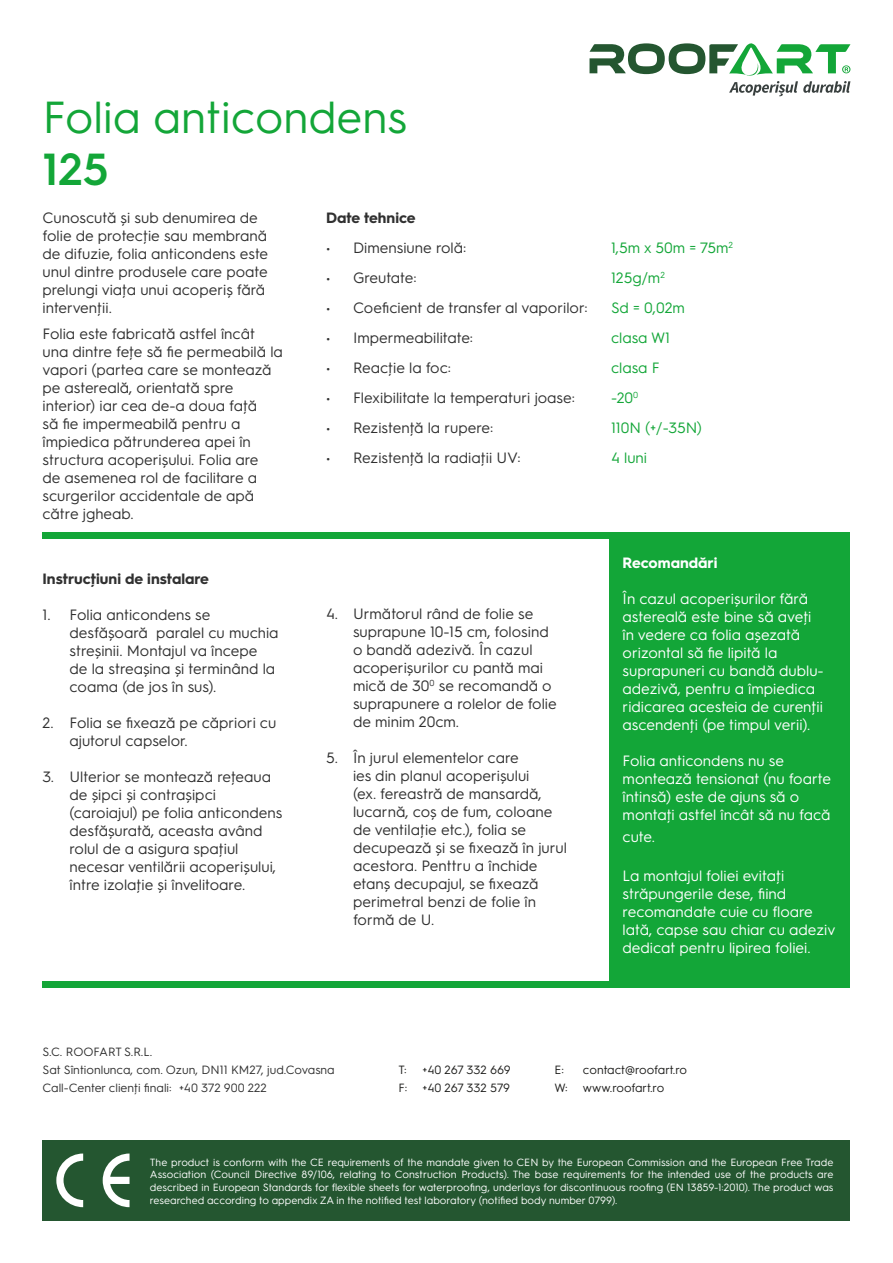
<style>
.page{position:relative;width:893px;height:1263px;background:#fff}
.page>*{position:absolute;margin:0;border:0;box-sizing:border-box;transform-origin:0 0}
.t1{font:45px "Hurme Geometric Sans 3";color:#13a638}
.t2{font:600 45px "Hurme Geometric Sans 3";color:#13a638}
.t3{font:15px/18px "Hurme Geometric Sans 3";color:#303030}
.t4{font:15px/18px "Hurme Geometric Sans 3";color:#fff}
.t5{font:15px "Hurme Geometric Sans 3";color:#13a638}
.t6{font:700 15px "Hurme Geometric Sans 3";color:#303030}
.t7{font:700 15px "Hurme Geometric Sans 3";color:#fff}
.t8{font:12px/18px "Hurme Geometric Sans 3";color:#303030}
.t9{font:12px "Hurme Geometric Sans 3";color:#1d1d1b}
.t10{font:10.5px/12.6px "Hurme Geometric Sans 3";color:#fff;text-align:justify}
</style>
<div class="page">
<div style="left:43px;top:1140px;width:807px;height:80px;background:#245630"></div>
<svg style="left:56px;top:1153px;width:27px;height:54px"></svg>
<svg style="left:103px;top:1153px;width:27px;height:54px"></svg>
<div style="left:609px;top:536px;width:241px;height:448px;background:#13a638"></div>
<div style="left:43px;top:981px;width:807px;height:7px;background:#13a638"></div>
<div style="left:43px;top:533px;width:807px;height:6px;background:#13a638"></div>
<svg style="left:589px;top:43px;width:261px;height:53px"></svg>
<h1 class="t1" style="left:43px;top:85px;width:366px">Folia anticondens</h1>
<h1 class="t2" style="left:43px;top:138px;width:68px">125</h1>
<p class="t3" style="left:43px;top:207px;width:227px">Cunoscută și sub denumirea de folie de protecţie sau membrană de difuzie, folia anticondens este unul dintre produsele care poate prelungi viaţa unui acoperiș fără intervenţii.</p>
<p class="t3" style="left:43px;top:324px;width:242px">Folia este fabricată astfel încât una dintre feţe să fie permeabilă la vapori (partea care se montează pe astereală, orientată spre interior) iar cea de-a doua faţă<br>să fie impermeabilă pentru a împiedica pătrunderea apei în structura acoperișului. Folia are<br>de asemenea rol de facilitare a scurgerilor accidentale de apă către jgheab.</p>
<p class="t6" style="left:43px;top:568px;width:168px">Instrucţiuni de instalare</p>
<p class="t3" style="left:70px;top:605px;width:211px;text-indent:-27px">1. Folia anticondens se desfășoară paralel cu muchia streșinii. Montajul va începe de la streașina și terminând la coama (de jos în sus).</p>
<p class="t3" style="left:70px;top:713px;width:208px;text-indent:-27px">2. Folia se fixează pe căpriori cu ajutorul capselor.</p>
<p class="t3" style="left:70px;top:767px;width:214px;text-indent:-27px">3. Ulterior se montează reţeaua de șipci și contrașipci (caroiajul) pe folia anticondens desfășurată, aceasta având rolul de a asigura spaţiul necesar ventilării acoperișului, între izolaţie și învelitoare.</p>
<p class="t6" style="left:326px;top:207px;width:91px">Date tehnice</p>
<p class="t3" style="left:326px;top:237px;width:142px">• Dimensiune rolă:</p>
<p class="t5" style="left:611px;top:237px;width:124px">1,5m x 50m = 75m<sup>2</sup></p>
<p class="t3" style="left:326px;top:267px;width:92px">• Greutate:</p>
<p class="t5" style="left:611px;top:267px;width:55px">125g/m<sup>2</sup></p>
<p class="t3" style="left:326px;top:297px;width:263px">• Coeficient de transfer al vaporilor:</p>
<p class="t5" style="left:611px;top:297px;width:75px">Sd = 0,02m</p>
<p class="t3" style="left:326px;top:327px;width:149px">• Impermeabilitate:</p>
<p class="t5" style="left:611px;top:327px;width:61px">clasa W1</p>
<p class="t3" style="left:326px;top:357px;width:127px">• Reacţie la foc:</p>
<p class="t5" style="left:611px;top:357px;width:50px">clasa F</p>
<p class="t3" style="left:326px;top:387px;width:250px">• Flexibilitate la temperaturi joase:</p>
<p class="t5" style="left:611px;top:387px;width:29px">-20<sup>0</sup></p>
<p class="t3" style="left:326px;top:417px;width:169px">• Rezistenţă la rupere:</p>
<p class="t5" style="left:611px;top:417px;width:93px">110N (+/-35N)</p>
<p class="t3" style="left:326px;top:447px;width:196px">• Rezistenţă la radiaţii UV:</p>
<p class="t5" style="left:611px;top:447px;width:38px">4 luni</p>
<p class="t3" style="left:353px;top:603px;width:205px;text-indent:-27px">4. Următorul rând de folie se suprapune 10-15 cm, folosind o bandă adezivă. În cazul acoperișurilor cu pantă mai mică de 30<sup>0</sup> se recomandă o suprapunere a rolelor de folie de minim 20cm.</p>
<p class="t3" style="left:353px;top:747px;width:215px;text-indent:-27px">5. În jurul elementelor care<br>ies din planul acoperișului<br>(ex. fereastră de mansardă, lucarnă, coș de fum, coloane de ventilaţie etc.), folia se decupează și se fixează în jurul acestora. Penttru a închide etanș decupajul, se fixează perimetral benzi de folie în formă de U.</p>
<p class="t7" style="left:623px;top:552px;width:96px">Recomandări</p>
<p class="t4" style="left:623px;top:589px;width:203px">În cazul acoperișurilor fără astereală este bine să aveţi în vedere ca folia așezată orizontal să fie lipită la suprapuneri cu bandă dublu&shy;adezivă, pentru a împiedica ridicarea acesteia de curenţii ascendenţi (pe timpul verii).</p>
<p class="t4" style="left:623px;top:751px;width:210px">Folia anticondens nu se montează tensionat (nu foarte întinsă) este de ajuns să o montaţi astfel încât să nu facă</p>
<p class="t4" style="left:623px;top:826px;width:34px">cute.</p>
<p class="t4" style="left:623px;top:866px;width:214px">La montajul foliei evitaţi străpungerile dese, fiind recomandate cuie cu floare lată, capse sau chiar cu adeziv dedicat pentru lipirea foliei.</p>
<p class="t8" style="left:43px;top:1042px;width:294px">S.C. ROOFART S.R.L.<br>Sat Sîntionlunca, com. Ozun, DN11 KM27, jud.Covasna<br>Call-Center clienţi finali: +40 372 900 222</p>
<p class="t9" style="left:398px;top:1062px;width:10px">T:</p>
<p class="t9" style="left:422px;top:1062px;width:90px">+40 267 332 669</p>
<p class="t9" style="left:554px;top:1062px;width:11px">E:</p>
<p class="t9" style="left:583px;top:1062px;width:106px">contact@roofart.ro</p>
<p class="t9" style="left:398px;top:1080px;width:10px">F:</p>
<p class="t9" style="left:422px;top:1080px;width:89px">+40 267 332 579</p>
<p class="t9" style="left:554px;top:1080px;width:15px">W:</p>
<p class="t9" style="left:583px;top:1080px;width:83px">www.roofart.ro</p>
<p class="t10" style="left:150px;top:1155px;width:685px">The product is conform with the CE requirements of the mandate given to CEN by the European Commission and the European Free Trade Association (Council Directive 89/106, relating to Construction Products). The base requirements for the intended use of the products are described in European Standards for flexible sheets for waterproofing, underlays for discontinuous roofing (EN 13859-1:2010). The product was researched according to appendix ZA in the notified test laboratory (notified body number 0799).</p>
</div>
